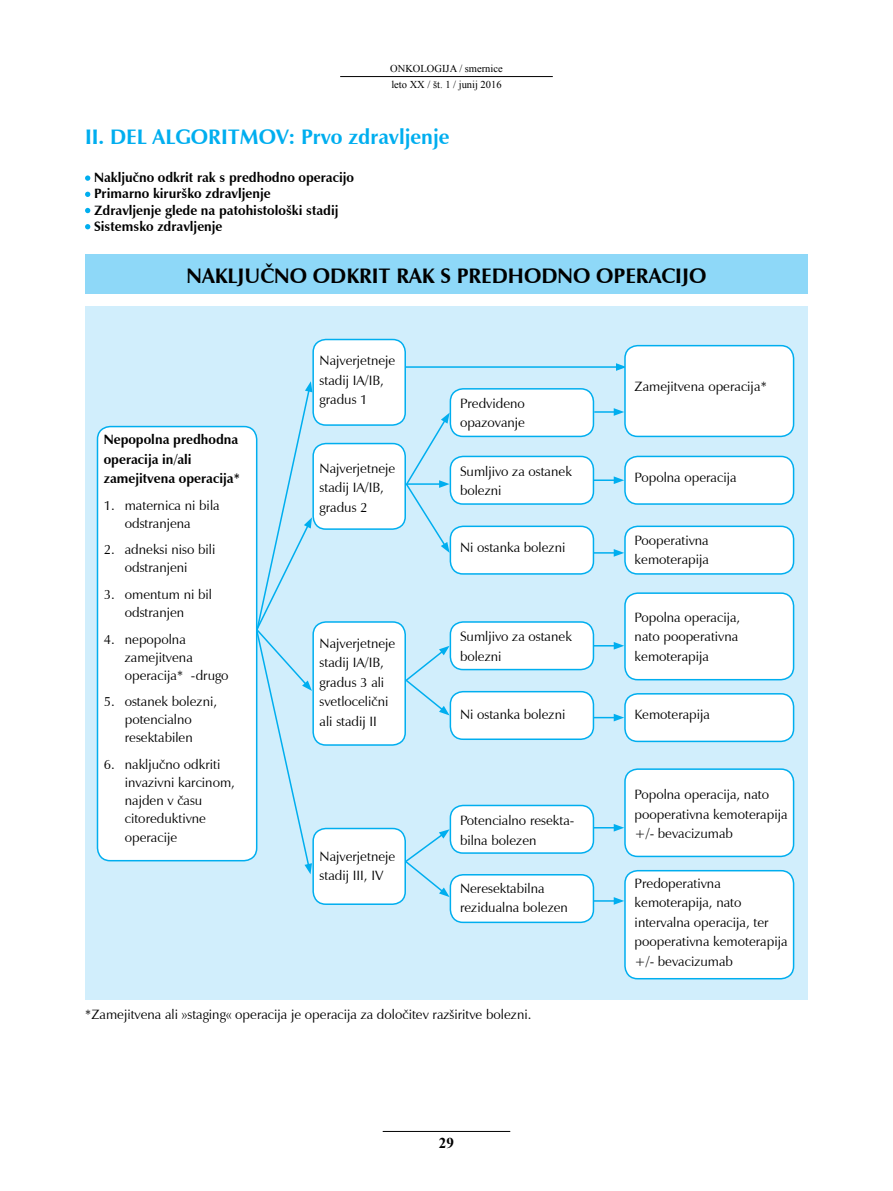
<style>
.page{position:relative;width:893px;height:1191px;background:#fff}
.page>*{position:absolute;margin:0;border:0;box-sizing:border-box;transform-origin:0 0}
.t1{font:700 21px "Zapf Humanist 601 BT";color:#000}
.t2{font:700 21px "Zapf Humanist 601 BT";color:#00aeef}
.t3{font:700 15px "Times New Roman";color:#000}
.t4{font:13.5px/19.5px "Zapf Humanist 601 BT";color:#000}
.t5{font:700 13.5px/16.2px "Zapf Humanist 601 BT";color:#000}
.t6{font:10.5px/15.8px "Times New Roman";color:#000}
</style>
<div class="page">
<hr style="left:383px;top:1131px;width:127px;height:1px;background:#000">
<hr style="left:340px;top:76px;width:213px;height:1px;background:#000">
<svg style="left:85px;top:175px;width:5px;height:6px"></svg>
<svg style="left:85px;top:192px;width:5px;height:5px"></svg>
<svg style="left:85px;top:208px;width:5px;height:5px"></svg>
<svg style="left:85px;top:224px;width:5px;height:5px"></svg>
<div style="left:85px;top:307px;width:723px;height:693px;background:#d1eefc"></div>
<svg style="left:254px;top:381px;width:58px;height:493px"></svg>
<hr style="left:396px;top:366px;width:222px;height:2px;background:#00aeef">
<svg style="left:616px;top:363px;width:8px;height:8px"></svg>
<hr style="left:531px;top:479px;width:85px;height:2px;background:#00aeef">
<svg style="left:614px;top:476px;width:10px;height:8px"></svg>
<hr style="left:531px;top:717px;width:85px;height:1px;background:#00aeef">
<svg style="left:614px;top:714px;width:10px;height:7px"></svg>
<hr style="left:524px;top:552px;width:92px;height:1px;background:#00aeef">
<svg style="left:614px;top:549px;width:10px;height:8px"></svg>
<hr style="left:543px;top:645px;width:73px;height:1px;background:#00aeef">
<svg style="left:614px;top:642px;width:10px;height:7px"></svg>
<hr style="left:537px;top:827px;width:79px;height:1px;background:#00aeef">
<svg style="left:614px;top:824px;width:10px;height:7px"></svg>
<hr style="left:531px;top:900px;width:85px;height:1px;background:#00aeef">
<svg style="left:614px;top:897px;width:10px;height:7px"></svg>
<svg style="left:404px;top:412px;width:46px;height:141px"></svg>
<svg style="left:406px;top:646px;width:44px;height:69px"></svg>
<svg style="left:405px;top:829px;width:45px;height:68px"></svg>
<div style="left:97px;top:426px;width:160px;height:434px;background:#fff;border-radius:13px"></div>
<div style="left:97px;top:426px;width:160px;height:435px;border:2px solid #00aeef;border-radius:13px"></div>
<div style="left:625px;top:870px;width:169px;height:108px;background:#fff;border-radius:13px"></div>
<div style="left:624px;top:870px;width:170px;height:109px;border:2px solid #00aeef;border-radius:13px"></div>
<div style="left:625px;top:769px;width:169px;height:87px;background:#fff;border-radius:13px"></div>
<div style="left:624px;top:768px;width:170px;height:89px;border:2px solid #00aeef;border-radius:13px"></div>
<div style="left:625px;top:694px;width:169px;height:47px;background:#fff;border-radius:13px"></div>
<div style="left:624px;top:693px;width:170px;height:49px;border:2px solid #00aeef;border-radius:13px"></div>
<div style="left:625px;top:593px;width:169px;height:86px;background:#fff;border-radius:13px"></div>
<div style="left:624px;top:592px;width:170px;height:88px;border:2px solid #00aeef;border-radius:13px"></div>
<div style="left:625px;top:346px;width:169px;height:90px;background:#fff;border-radius:13px"></div>
<div style="left:624px;top:345px;width:170px;height:92px;border:2px solid #00aeef;border-radius:13px"></div>
<div style="left:625px;top:456px;width:169px;height:48px;background:#fff;border-radius:13px"></div>
<div style="left:624px;top:456px;width:170px;height:49px;border:2px solid #00aeef;border-radius:13px"></div>
<div style="left:625px;top:526px;width:169px;height:48px;background:#fff;border-radius:13px"></div>
<div style="left:624px;top:525px;width:170px;height:49px;border:2px solid #00aeef;border-radius:13px"></div>
<div style="left:450px;top:389px;width:143px;height:47px;background:#fff;border-radius:13px"></div>
<div style="left:450px;top:388px;width:144px;height:49px;border:2px solid #00aeef;border-radius:13px"></div>
<div style="left:313px;top:339px;width:92px;height:86px;background:#fff;border-radius:13px"></div>
<div style="left:312px;top:339px;width:94px;height:87px;border:2px solid #00aeef;border-radius:13px"></div>
<div style="left:313px;top:443px;width:92px;height:86px;background:#fff;border-radius:13px"></div>
<div style="left:312px;top:443px;width:94px;height:87px;border:2px solid #00aeef;border-radius:13px"></div>
<div style="left:313px;top:622px;width:92px;height:123px;background:#fff;border-radius:13px"></div>
<div style="left:312px;top:621px;width:94px;height:124px;border:2px solid #00aeef;border-radius:13px"></div>
<div style="left:313px;top:828px;width:92px;height:76px;background:#fff;border-radius:13px"></div>
<div style="left:312px;top:827px;width:94px;height:78px;border:2px solid #00aeef;border-radius:13px"></div>
<div style="left:450px;top:456px;width:143px;height:48px;background:#fff;border-radius:13px"></div>
<div style="left:450px;top:456px;width:144px;height:49px;border:2px solid #00aeef;border-radius:13px"></div>
<div style="left:450px;top:874px;width:143px;height:48px;background:#fff;border-radius:13px"></div>
<div style="left:450px;top:874px;width:144px;height:49px;border:2px solid #00aeef;border-radius:13px"></div>
<div style="left:450px;top:691px;width:143px;height:48px;background:#fff;border-radius:13px"></div>
<div style="left:450px;top:691px;width:144px;height:49px;border:2px solid #00aeef;border-radius:13px"></div>
<div style="left:450px;top:805px;width:143px;height:48px;background:#fff;border-radius:13px"></div>
<div style="left:450px;top:804px;width:144px;height:50px;border:2px solid #00aeef;border-radius:13px"></div>
<div style="left:450px;top:622px;width:143px;height:47px;background:#fff;border-radius:13px"></div>
<div style="left:450px;top:621px;width:144px;height:49px;border:2px solid #00aeef;border-radius:13px"></div>
<div style="left:450px;top:526px;width:143px;height:48px;background:#fff;border-radius:13px"></div>
<div style="left:450px;top:525px;width:144px;height:49px;border:2px solid #00aeef;border-radius:13px"></div>
<hr style="left:594px;top:411px;width:22px;height:2px;background:#00aeef">
<svg style="left:614px;top:408px;width:10px;height:8px"></svg>
<div style="left:85px;top:255px;width:723px;height:39px;background:#8ed8f8"></div>
<p class="t6" style="left:390px;top:61px;width:114px">ONKOLOGIJA / smernice leto XX / št. 1 / junij 2016</p>
<h1 class="t2" style="left:85px;top:124px;width:366px">II. DEL ALGORITMOV: Prvo zdravljenje</h1>
<p class="t5" style="left:94px;top:169px;width:261px">Naključno odkrit rak s predhodno operacijo Primarno kirurško zdravljenje<br>Zdravljenje glede na patohistološki stadij Sistemsko zdravljenje</p>
<h1 class="t1" style="left:186px;top:262px;width:521px">NAKLJUČNO ODKRIT RAK S PREDHODNO OPERACIJO</h1>
<p class="t5" style="left:104px;top:430px;width:138px;line-height:19.5px">Nepopolna predhodna operacija in/ali zamejitvena operacija*</p>
<p class="t4" style="left:104px;top:496px;width:117px;line-height:18px;text-align:center">1. maternica ni bila odstranjena</p>
<p class="t4" style="left:104px;top:541px;width:113px;line-height:18px;text-align:center">2. adneksi niso bili odstranjeni</p>
<p class="t4" style="left:104px;top:585px;width:110px;line-height:18px;text-align:center">3. omentum ni bil odstranjen</p>
<p class="t4" style="left:125px;top:630px;width:105px;line-height:18px;text-indent:-21px">4. nepopolna zamejitvena operacija* -drugo</p>
<p class="t4" style="left:104px;top:692px;width:115px;line-height:18px;text-align:center">5. ostanek bolezni, potencialno resektabilen</p>
<p class="t4" style="left:125px;top:755px;width:112px;line-height:18px;text-indent:-21px">6. naključno odkriti invazivni karcinom, najden v času citoreduktivne</p>
<p class="t4" style="left:125px;top:827px;width:54px">operacije</p>
<p class="t4" style="left:320px;top:351px;width:77px">Najverjetneje stadij IA/IB, gradus 1</p>
<p class="t4" style="left:320px;top:458px;width:77px">Najverjetneje stadij IA/IB, gradus 2</p>
<p class="t4" style="left:320px;top:633px;width:77px">Najverjetneje stadij IA/IB, gradus 3 ali svetlocelični ali stadij II</p>
<p class="t4" style="left:320px;top:846px;width:77px">Najverjetneje stadij III, IV</p>
<p class="t4" style="left:460px;top:393px;width:67px">Predvideno opazovanje</p>
<p class="t4" style="left:460px;top:461px;width:113px">Sumljivo za ostanek bolezni</p>
<p class="t4" style="left:460px;top:538px;width:107px">Ni ostanka bolezni</p>
<p class="t4" style="left:460px;top:627px;width:113px">Sumljivo za ostanek bolezni</p>
<p class="t4" style="left:460px;top:704px;width:107px">Ni ostanka bolezni</p>
<p class="t4" style="left:460px;top:811px;width:116px">Potencialno resekta&shy;bilna bolezen</p>
<p class="t4" style="left:460px;top:878px;width:109px">Neresektabilna rezidualna bolezen</p>
<p class="t4" style="left:85px;top:1004px;width:448px">*Zamejitvena ali »staging« operacija je operacija za določitev razširitve bolezni.</p>
<p class="t3" style="left:439px;top:1133px;width:16px">29</p>
<p class="t4" style="left:635px;top:377px;width:134px">Zamejitvena operacija*</p>
<p class="t4" style="left:635px;top:467px;width:103px">Popolna operacija</p>
<p class="t4" style="left:635px;top:530px;width:76px">Pooperativna kemoterapija</p>
<p class="t4" style="left:635px;top:607px;width:107px">Popolna operacija, nato pooperativna kemoterapija</p>
<p class="t4" style="left:635px;top:704px;width:77px">Kemoterapija</p>
<p class="t4" style="left:635px;top:785px;width:154px">Popolna operacija, nato pooperativna kemoterapija +/- bevacizumab</p>
<p class="t4" style="left:635px;top:873px;width:154px">Predoperativna kemoterapija, nato intervalna operacija, ter pooperativna kemoterapija +/- bevacizumab</p>
</div>
